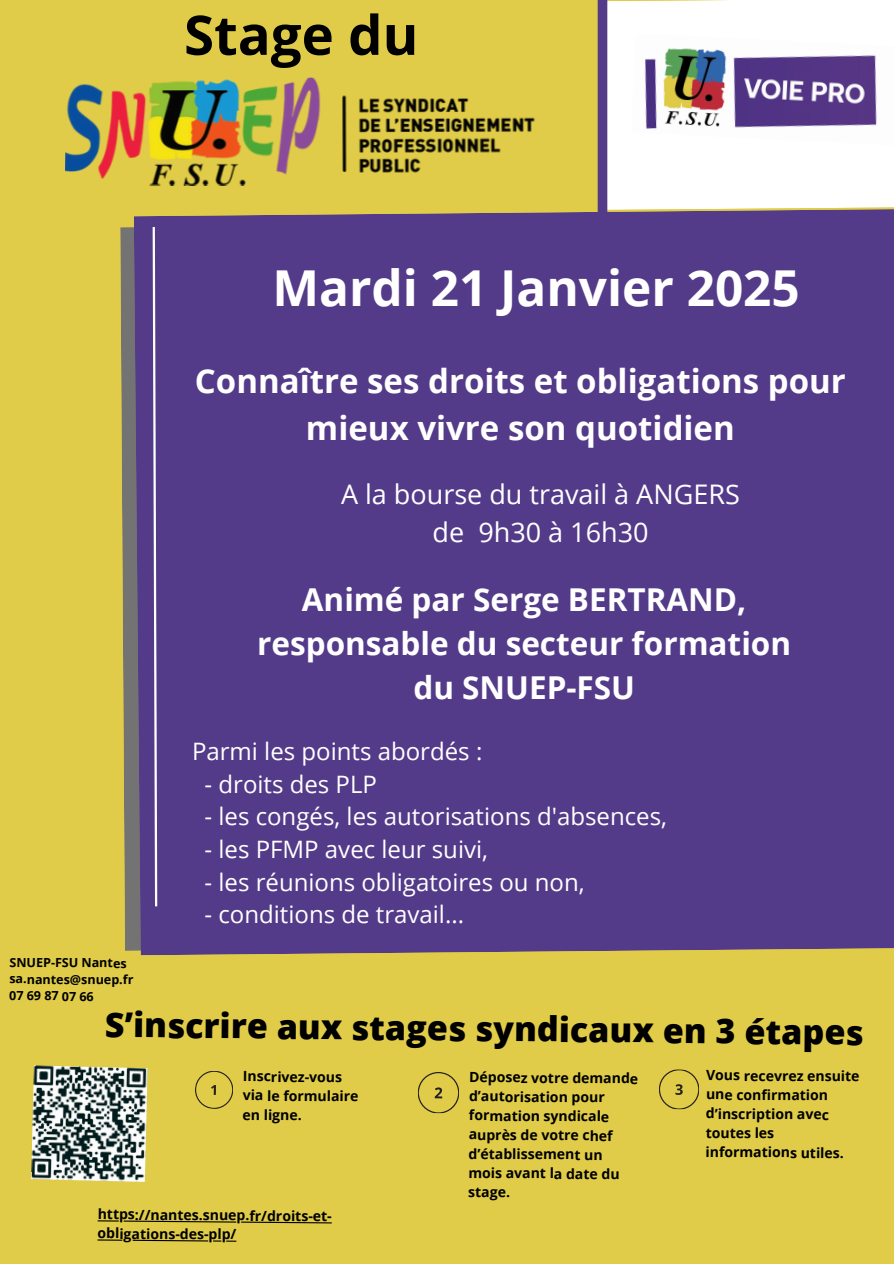
<style>
.page{position:relative;width:894px;height:1264px;background:#fff}
.page>*{position:absolute;margin:0;border:0;box-sizing:border-box;transform-origin:0 0}
.t1{font:700 54.6px "Open Sans";color:#000}
.t2{font:700 49.5px "Open Sans";color:#fff}
.t3{font:800 34.05px "Open Sans";color:#000}
.t4{font:700 33px/46.2px "Open Sans";color:#fff;text-align:center}
.t5{font:700 31.5px/43.8px "Open Sans";color:#fff;text-align:center}
.t6{font:27px/37.2px "Open Sans";color:#fff;text-align:center}
.t7{font:24px "Open Sans";color:#fff}
.t8{font:700 14.1px/19.2px "Open Sans";color:#000}
.t9{font:700 12.6px "Open Sans";color:#000}
</style>
<div class="page">
<div style="left:0;top:0;width:893px;height:1263px;background:#e0cc48"></div>
<div style="left:607px;top:0;width:286px;height:208px;background:#fff"></div>
<img style="left:631px;top:33px;width:262px;height:112px">
<img style="left:65px;top:77px;width:470px;height:109px">
<svg style="left:120px;top:227px;width:14px;height:723px;fill:#737373"></svg>
<div style="left:134px;top:208px;width:759px;height:747px;background:#543b8a"></div>
<div style="left:597px;top:0;width:10px;height:479px;background:#543b8a"></div>
<svg style="left:195px;top:1071px;width:38px;height:38px"></svg>
<svg style="left:418px;top:1072px;width:41px;height:41px"></svg>
<svg style="left:659px;top:1069px;width:40px;height:40px"></svg>
<svg style="left:98px;top:1220px;width:234px;height:3px"></svg>
<svg style="left:97px;top:1239px;width:139px;height:2px"></svg>
<svg style="left:151px;top:225px;width:7px;height:683px;background:#8a79af"></svg>
<img style="left:31px;top:1065px;width:117px;height:116px">
<p class="t1" style="left:184px;top:-3px;width:236px">Stage du</p>
<h4 class="t2" style="left:272px;top:253px;width:528px">Mardi 21 Janvier 2025</h4>
<p class="t4" style="left:195px;top:357px;width:652px">Connaître ses droits et obligations pour mieux vivre son quotidien</p>
<p class="t6" style="left:341px;top:475px;width:400px">A la bourse du travail à ANGERS de 9h30 à 16h30</p>
<p class="t5" style="left:257px;top:577px;width:535px">Animé par Serge BERTRAND, responsable du secteur formation du SNUEP-FSU</p>
<h1 class="t9" style="left:10px;top:952px;width:119px;rotate:1deg">SNUEP-FSU Nantes</h1>
<p class="t9" style="left:10px;top:969px;width:125px;rotate:1deg">sa.nantes@snuep.fr</p>
<h2 class="t9" style="left:9px;top:986px;width:86px;rotate:1deg">07 69 87 07 66</h2>
<h2 class="t7" style="left:192px;top:734px;width:292px">Parmi les points abordés :</h2>
<h2 class="t7" style="left:204px;top:767px;width:174px">- droits des PLP</h2>
<h2 class="t7" style="left:204px;top:799px;width:464px">- les congés, les autorisations d'absences,</h2>
<h2 class="t7" style="left:204px;top:832px;width:285px">- les PFMP avec leur suivi,</h2>
<h2 class="t7" style="left:204px;top:864px;width:381px">- les réunions obligatoires ou non,</h2>
<h2 class="t7" style="left:204px;top:897px;width:261px">- conditions de travail...</h2>
<p class="t3" style="left:105px;top:998px;width:760px;rotate:1deg">S’inscrire aux stages syndicaux en 3 étapes</p>
<h1 class="t8" style="left:243px;top:1065px;width:117px;rotate:1deg">Inscrivez-vous via le formulaire en ligne.</h1>
<p class="t8" style="left:469px;top:1066px;width:170px;rotate:1deg">Déposez votre demande d’autorisation pour formation syndicale auprès de votre chef d’établissement un mois avant la date du stage.</p>
<p class="t8" style="left:706px;top:1064px;width:155px;rotate:1deg">Vous recevrez ensuite une confirmation d’inscription avec toutes les informations utiles.</p>
<h3 class="t8" style="left:98px;top:1202px;width:239px;rotate:1deg">https://nantes.snuep.fr/droits-et-</h3>
<h2 class="t8" style="left:98px;top:1222px;width:140px;rotate:1deg">obligations-des-plp/</h2>
</div>
